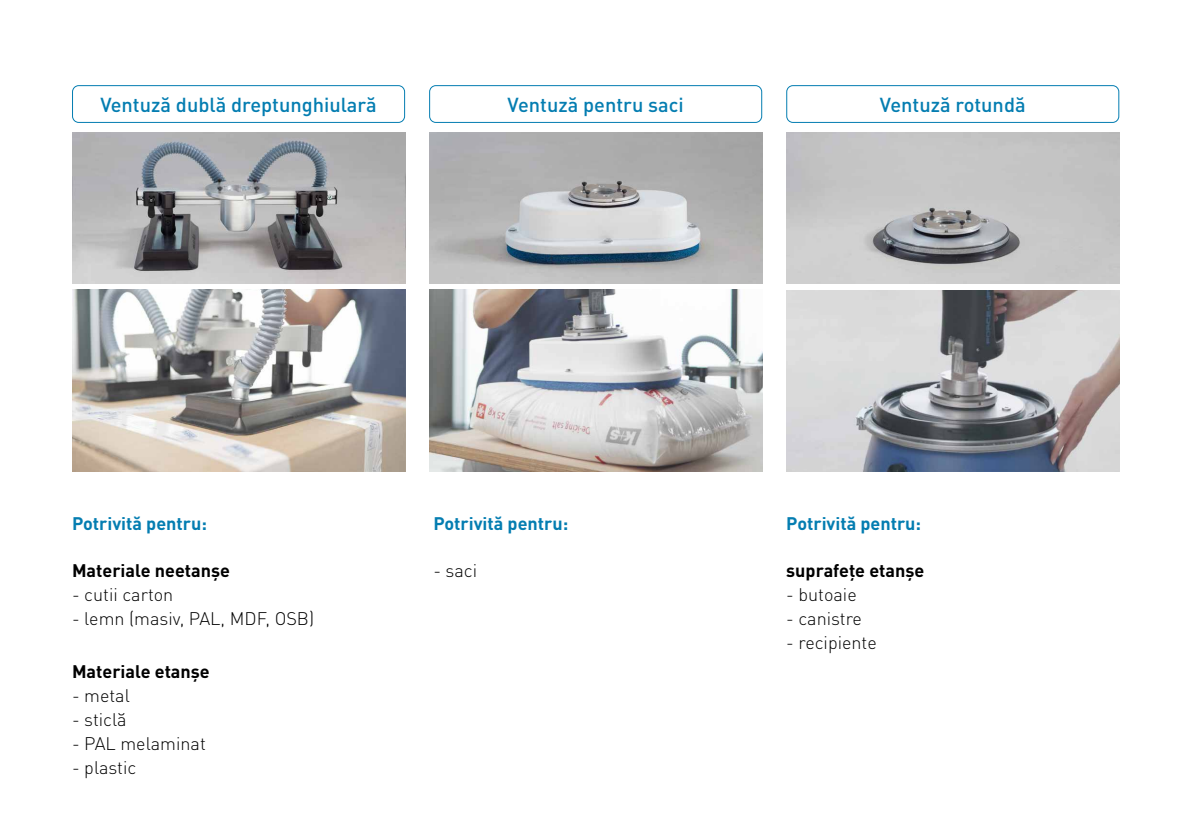
<style>
.page{position:relative;width:1191px;height:840px;background:#fff}
.page>*{position:absolute;margin:0;border:0;box-sizing:border-box;transform-origin:0 0}
.t1{font:500 20px "DIN Pro";color:#047db1}
.t2{font:300 18px "DIN Pro";color:#000}
.t3{font:700 18px "DIN Pro";color:#047db1}
.t4{font:700 18px "DIN Pro";color:#000}
</style>
<div class="page">
<img style="left:429px;top:133px;width:333px;height:150px">
<img style="left:72px;top:133px;width:333px;height:150px">
<img style="left:72px;top:289px;width:333px;height:182px">
<img style="left:429px;top:289px;width:333px;height:182px">
<img style="left:786px;top:133px;width:333px;height:151px">
<img style="left:786px;top:290px;width:333px;height:181px">
<div style="left:72px;top:85px;width:333px;height:38px;border:1px solid #047db1;border-radius:6px"></div>
<div style="left:429px;top:85px;width:333px;height:38px;border:1px solid #047db1;border-radius:6px"></div>
<div style="left:786px;top:85px;width:333px;height:38px;border:1px solid #047db1;border-radius:6px"></div>
<p class="t1" style="left:100px;top:88px;width:278px">Ventuză dublă dreptunghiulară</p>
<p class="t1" style="left:507px;top:88px;width:178px">Ventuză pentru saci</p>
<p class="t1" style="left:880px;top:88px;width:147px">Ventuză rotundă</p>
<p class="t3" style="left:72px;top:508px;width:136px">Potrivită pentru:</p>
<p class="t3" style="left:433px;top:508px;width:136px">Potrivită pentru:</p>
<p class="t4" style="left:72px;top:555px;width:159px">Materiale neetanșe</p>
<p class="t2" style="left:72px;top:580px;width:103px">- cutii carton</p>
<p class="t2" style="left:72px;top:604px;width:244px">- lemn (masiv, PAL, MDF, OSB)</p>
<p class="t4" style="left:72px;top:656px;width:139px">Materiale etanșe</p>
<p class="t2" style="left:72px;top:681px;width:59px">- metal</p>
<p class="t2" style="left:72px;top:705px;width:56px">- sticlă</p>
<p class="t2" style="left:72px;top:729px;width:135px">- PAL melaminat</p>
<p class="t2" style="left:72px;top:753px;width:66px">- plastic</p>
<p class="t2" style="left:433px;top:556px;width:45px">- saci</p>
<p class="t3" style="left:786px;top:508px;width:136px">Potrivită pentru:</p>
<p class="t4" style="left:786px;top:555px;width:139px">suprafețe etanșe</p>
<p class="t2" style="left:786px;top:580px;width:72px">- butoaie</p>
<p class="t2" style="left:786px;top:604px;width:77px">- canistre</p>
<p class="t2" style="left:786px;top:628px;width:92px">- recipiente</p>
</div>
